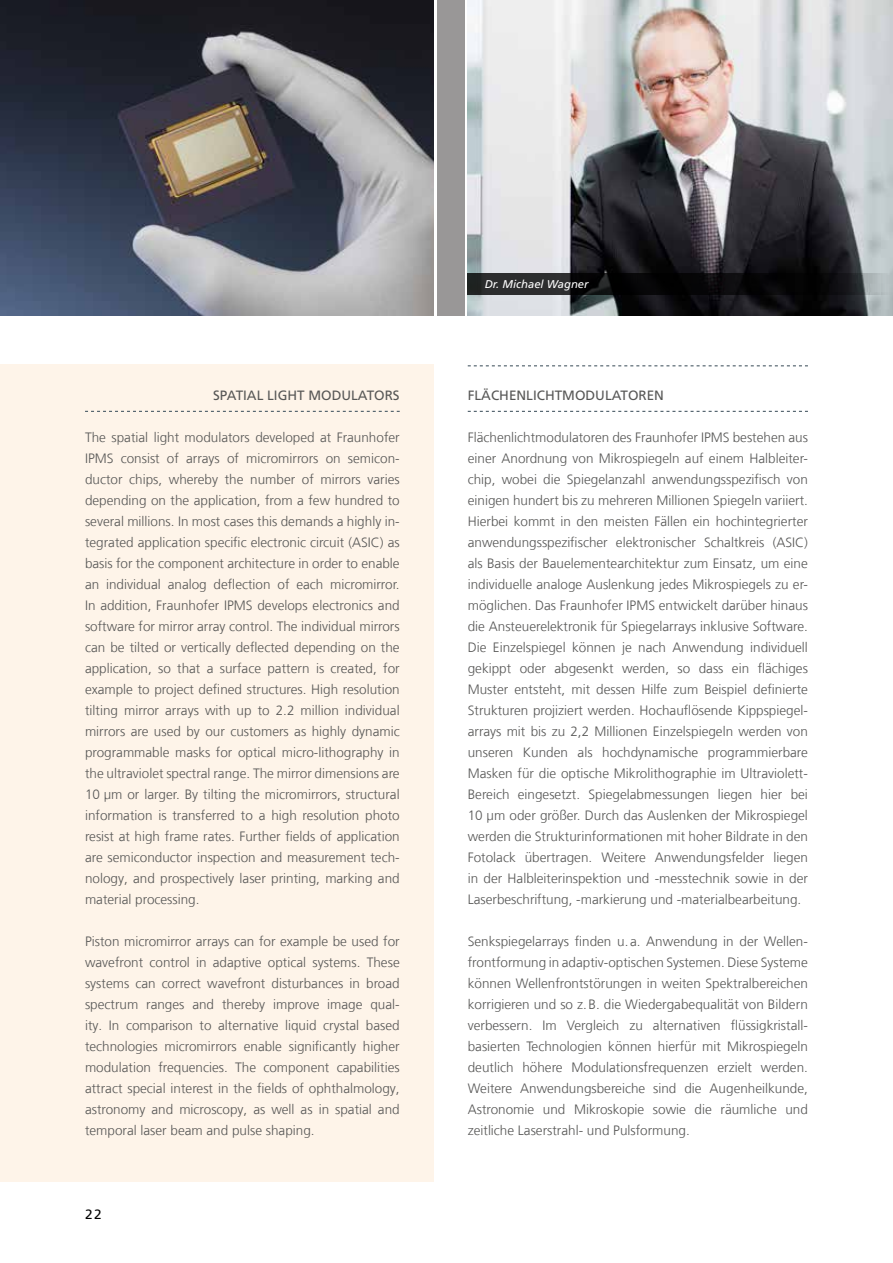
<style>
.page{position:relative;width:893px;height:1263px;background:#fff}
.page>*{position:absolute;margin:0;border:0;box-sizing:border-box;transform-origin:0 0}
.t1{font:300 13.5px/21px "Frutiger LT Com";color:#575756;text-align:justify}
.t2{font:13.5px "Frutiger LT Com";color:#575756}
.t3{font:13.5px "Frutiger LT Com";color:#000}
.t4{font:italic 11.25px "Frutiger LT Com";color:#fff}
</style>
<div class="page">
<div style="left:437px;top:0;width:28px;height:316px;background:#999797"></div>
<img style="left:0;top:0;width:434px;height:316px">
<img style="left:468px;top:0;width:425px;height:316px">
<svg style="left:468px;top:274px;width:425px;height:21px;background:#1c1d1e"></svg>
<svg style="left:468px;top:365px;width:340px;height:1px"></svg>
<svg style="left:468px;top:411px;width:340px;height:1px"></svg>
<div style="left:0;top:365px;width:434px;height:817px;background:#fef4e9"></div>
<svg style="left:85px;top:411px;width:315px;height:1px"></svg>
<p class="t2" style="left:213px;top:387px;width:188px">SPATIAL LI GHT MODULATORS</p>
<p class="t1" style="left:85px;top:426px;width:316px">The spatial light modulators developed at Fraunhofer IPMS consist of arrays of micromirrors on semicon&shy;ductor chips, whereby the number of mirrors varies depending on the application, from a few hundred to several millions. In most cases this demands a highly in&shy;tegrated application specific electronic circuit (ASIC) as basis for the component architecture in order to enable an individual analog deflection of each micromirror.<br>In addition, Fraunhofer IPMS develops electronics and software for mirror array control. The individual mirrors can be tilted or vertically deflected depending on the application, so that a surface pattern is created, for example to project defined structures. High resolution tilting mirror arrays with up to 2.2 million individual mirrors are used by our customers as highly dynamic programmable masks for optical micro-lithography in the ultraviolet spectral range. The mirror dimensions are 10 µm or larger. By tilting the micromirrors, structural information is transferred to a high resolution photo resist at high frame rates. Further fields of application are semiconductor inspection and measurement tech&shy;nology, and prospectively laser printing, marking and material processing.</p>
<p class="t1" style="left:85px;top:931px;width:316px">Piston micromirror arrays can for example be used for wavefront control in adaptive optical systems. These systems can correct wavefront disturbances in broad spectrum ranges and thereby improve image qual&shy;ity. In comparison to alternative liquid crystal based technologies micromirrors enable significantly higher modulation frequencies. The component capabilities attract special interest in the fields of ophthalmology, astronomy and microscopy, as well as in spatial and temporal laser beam and pulse shaping.</p>
<p class="t3" style="left:85px;top:1206px;width:18px">22</p>
<p class="t4" style="left:485px;top:278px;width:105px">Dr. Michael Wagner</p>
<p class="t2" style="left:468px;top:387px;width:198px">FLÄCHENLICHTMODULATOREN</p>
<p class="t1" style="left:468px;top:426px;width:342px">Flächenlichtmodulatoren des Fraunhofer IPMS bestehen aus einer Anordnung von Mikrospiegeln auf einem Halbleiter&shy;chip, wobei die Spiegelanzahl anwendungsspezifisch von einigen hundert bis zu mehreren Millionen Spiegeln variiert.<br>Hierbei kommt in den meisten Fällen ein hochintegrierter anwendungsspezifischer elektronischer Schaltkreis (ASIC) als Basis der Bauelementearchitektur zum Einsatz, um eine individuelle analoge Auslenkung jedes Mikrospiegels zu er&shy;möglichen. Das Fraunhofer IPMS entwickelt darüber hinaus die Ansteuerelektronik für Spiegelarrays inklusive Software.<br>Die Einzelspiegel können je nach Anwendung individuell gekippt oder abgesenkt werden, so dass ein flächiges Muster entsteht, mit dessen Hilfe zum Beispiel definierte Strukturen projiziert werden. Hochauflösende Kippspiegel&shy;arrays mit bis zu 2,2 Millionen Einzelspiegeln werden von unseren Kunden als hochdynamische programmierbare Masken für die optische Mikrolithographie im Ultraviolett-Bereich eingesetzt. Spiegelabmessungen liegen hier bei 10 µm oder größer. Durch das Auslenken der Mikrospiegel werden die Strukturinformationen mit hoher Bildrate in den Fotolack übertragen. Weitere Anwendungsfelder liegen in der Halbleiterinspektion und -messtechnik sowie in der Laserbeschriftung, -markierung und -materialbearbeitung.</p>
<p class="t1" style="left:468px;top:931px;width:342px">Senkspiegelarrays finden u. a. Anwendung in der Wellen&shy;frontformung in adaptiv-optischen Systemen. Diese Systeme können Wellenfrontstörungen in weiten Spektralbereichen korrigieren und so z.B. die Wiedergabequalität von Bildern verbessern. Im Vergleich zu alternativen flüssigkristall&shy;basierten Technologien können hierfür mit Mikrospiegeln deutlich höhere Modulationsfrequenzen erzielt werden.<br>Weitere Anwendungsbereiche sind die Augenheilkunde, Astronomie und Mikroskopie sowie die räumliche und zeitliche Laserstrahl- und Pulsformung.</p>
</div>
